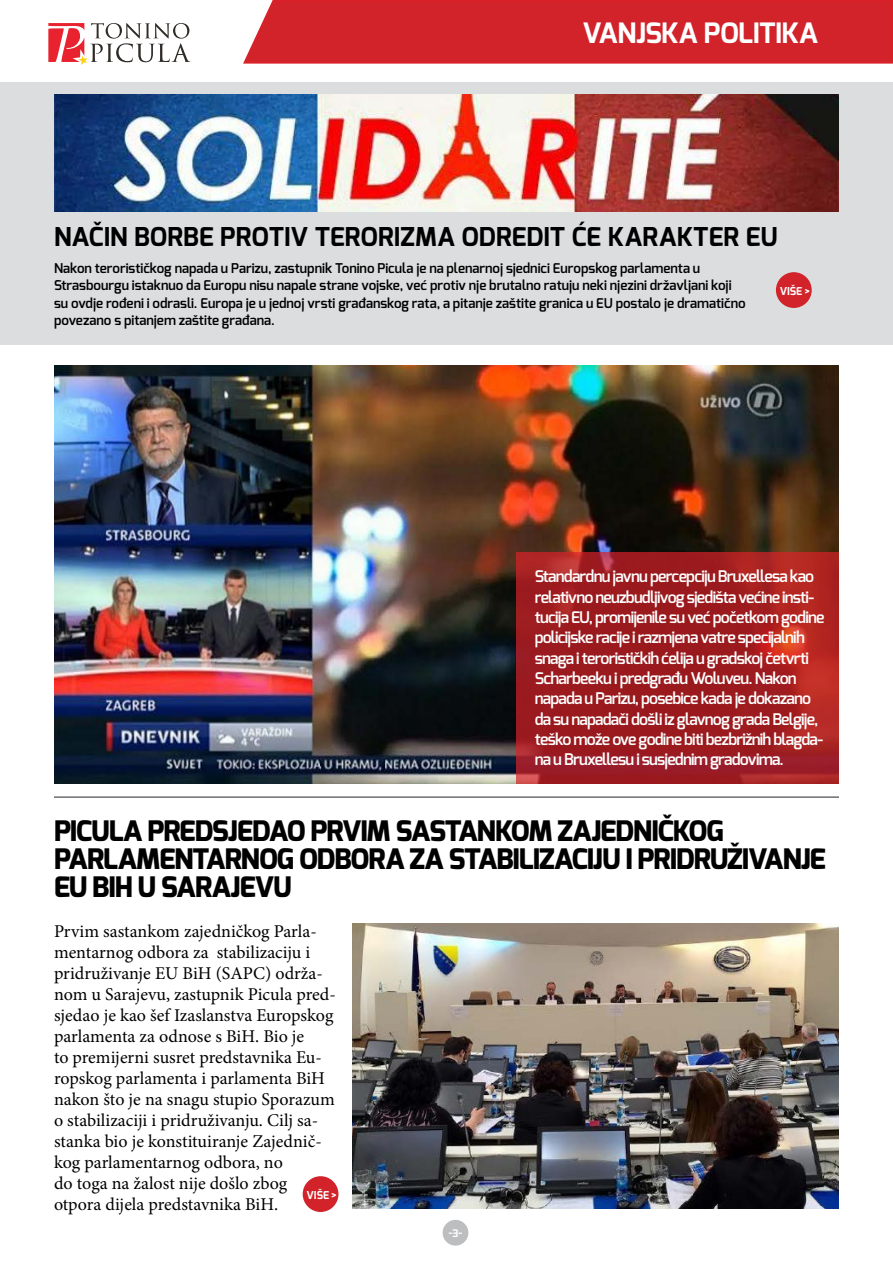
<style>
.page{position:relative;width:893px;height:1263px;background:#fff}
.page>*{position:absolute;margin:0;border:0;box-sizing:border-box;transform-origin:0 0}
.t1{font:800 28.2px/28.2px "Exo";letter-spacing:-.035em;color:#000}
.t2{font:700 28.05px "Exo";letter-spacing:-.02em;color:#fff}
.t3{font:700 25.95px "Exo";color:#000}
.t4{font:18px/21px "Minion Pro";color:#000}
.t5{font:600 16.05px/20.4px "Exo";letter-spacing:-.05em;color:#fff}
.t6{font:600 13.5px/17.4px "Exo";color:#000}
.t7{font:700 10.95px "Exo";color:#fff}
.t8{font:700 10.5px "Exo";color:#fff}
</style>
<div class="page">
<div style="left:243px;top:0;width:650px;height:64px;background:#d2232a"></div>
<img style="left:54px;top:366px;width:785px;height:417px">
<img style="left:353px;top:923px;width:486px;height:286px">
<div style="left:443px;top:1220px;width:25px;height:25px;background:#bcbec0;border-radius:50%"></div>
<hr style="left:54px;top:796px;width:785px;height:2px;background:#6d6e71">
<svg style="left:48px;top:23px;width:142px;height:42px"></svg>
<div style="left:0;top:83px;width:893px;height:262px;background:#dcddde"></div>
<img style="left:54px;top:95px;width:785px;height:117px">
<div style="left:776px;top:272px;width:36px;height:36px;background:#d2232a;border-radius:50%"></div>
<div style="left:303px;top:1176px;width:35px;height:36px;background:#d2232a;border-radius:50%"></div>
<svg style="left:517px;top:552px;width:322px;height:231px;background:#a11d20"></svg>
<h2 class="t2" style="left:582px;top:15px;width:237px">VANJSKA POLITIKA</h2>
<h3 class="t3" style="left:54px;top:220px;width:725px">NAČIN BORBE PROTIV TERORIZMA ODREDIT ĆE KARAKTER EU</h3>
<p class="t6" style="left:54px;top:259px;width:693px">Nakon terorističkog napada u Parizu, zastupnik Tonino Picula je na plenarnoj sjednici Europskog parlamenta u Strasbourgu istaknuo da Europu nisu napale strane vojske, već protiv nje brutalno ratuju neki njezini državljani koji su ovdje rođeni i odrasli. Europa je u jednoj vrsti građanskog rata, a pitanje zaštite granica u EU postalo je dramatično povezano s pitanjem zaštite građana.</p>
<p class="t7" style="left:780px;top:284px;width:31px">VIŠE &gt;</p>
<p class="t5" style="left:535px;top:566px;width:291px">Standardnu javnu percepciju Bruxellesa kao relativno neuzbudljivog sjedišta većine insti&shy;tucija EU, promijenile su već početkom godine policijske racije i razmjena vatre specijalnih snaga i terorističkih ćelija u gradskoj četvrti Scharbeeku i predgrađu Woluveu. Nakon napada u Parizu, posebice kada je dokazano da su napadači došli iz glavnog grada Belgije, teško može ove godine biti bezbrižnih blagda&shy;na u Bruxellesu i susjednim gradovima.</p>
<h1 class="t1" style="left:54px;top:817px;width:773px">PICULA PREDSJEDAO PRVIM SASTANKOM ZAJEDNIČKOG<br>PARLAMENTARNOG ODBORA ZA STABILIZACIJU I PRIDRUŽIVANJE<br>EU BIH U SARAJEVU</h1>
<p class="t4" style="left:54px;top:920px;width:283px">Prvim sastankom zajedničkog Parla&shy;mentarnog odbora za stabilizaciju i pridruživanje EU BiH (SAPC) održa&shy;nom u Sarajevu, zastupnik Picula pred&shy;sjedao je kao šef Izaslanstva Europskog parlamenta za odnose s BiH. Bio je<br>to premijerni susret predstavnika Eu&shy;ropskog parlamenta i parlamenta BiH nakon što je na snagu stupio Sporazum o stabilizaciji i pridruživanju. Cilj sa&shy;stanka bio je konstituiranje Zajednič&shy;kog parlamentarnog odbora, no<br>do toga na žalost nije došlo zbog otpora dijela predstavnika BiH.</p>
<p class="t7" style="left:306px;top:1188px;width:31px">VIŠE &gt;</p>
<p class="t8" style="left:449px;top:1226px;width:15px">-3-</p>
</div>
